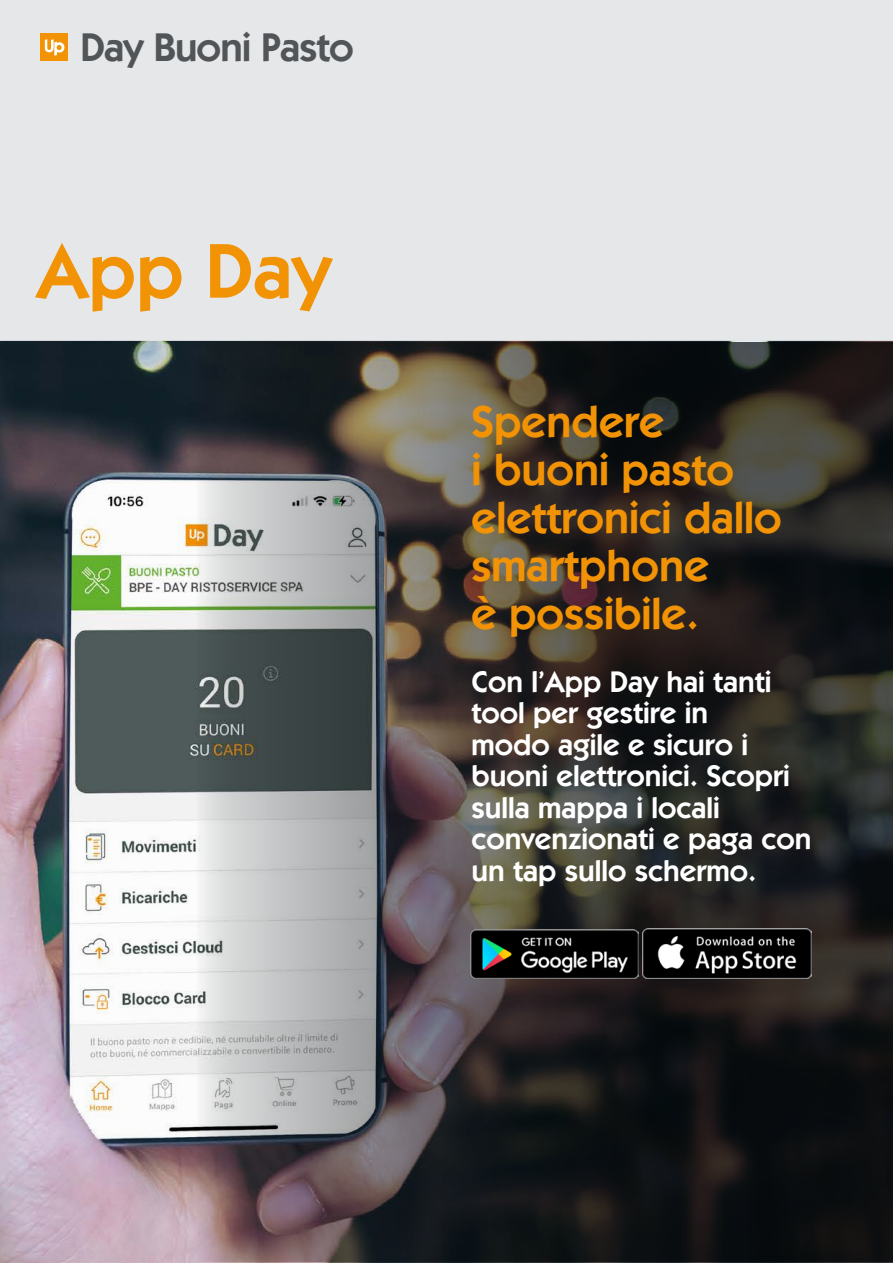
<style>
.page{position:relative;width:893px;height:1263px;background:#fff}
.page>*{position:absolute;margin:0;border:0;box-sizing:border-box;transform-origin:0 0}
.t1{font:600 78px "ITC Kabel Std";color:#f29306}
.t2{font:600 45px/48px "ITC Kabel Std";color:#f29306}
.t3{font:600 40.35px "ITC Kabel Std";letter-spacing:-.02em;color:#515557}
.t4{font:600 30px/31.5px "ITC Kabel Std";color:#fff}
</style>
<div class="page">
<img style="left:0;top:343px;width:893px;height:918px">
<div style="left:0;top:0;width:893px;height:340px;background:#e5e7e9"></div>
<img style="left:642px;top:929px;width:170px;height:50px">
<img style="left:471px;top:929px;width:167px;height:50px">
<div style="left:40px;top:34px;width:28px;height:27px;background:#f29306"></div>
<svg style="left:45px;top:39px;width:20px;height:17px"></svg>
<h3 class="t3" style="left:80px;top:24px;width:275px">Day Buoni Pasto</h3>
<h1 class="t1" style="left:36px;top:225px;width:296px">App Day</h1>
<h2 class="t2" style="left:472px;top:397px;width:311px">Spendere<br>i buoni pasto elettronici dallo smartphone<br>è possibile.</h2>
<p class="t4" style="left:472px;top:666px;width:342px">Con l’App Day hai tanti tool per gestire in<br>modo agile e sicuro i buoni elettronici. Scopri sulla mappa i locali convenzionati e paga con un tap sullo schermo.</p>
</div>
